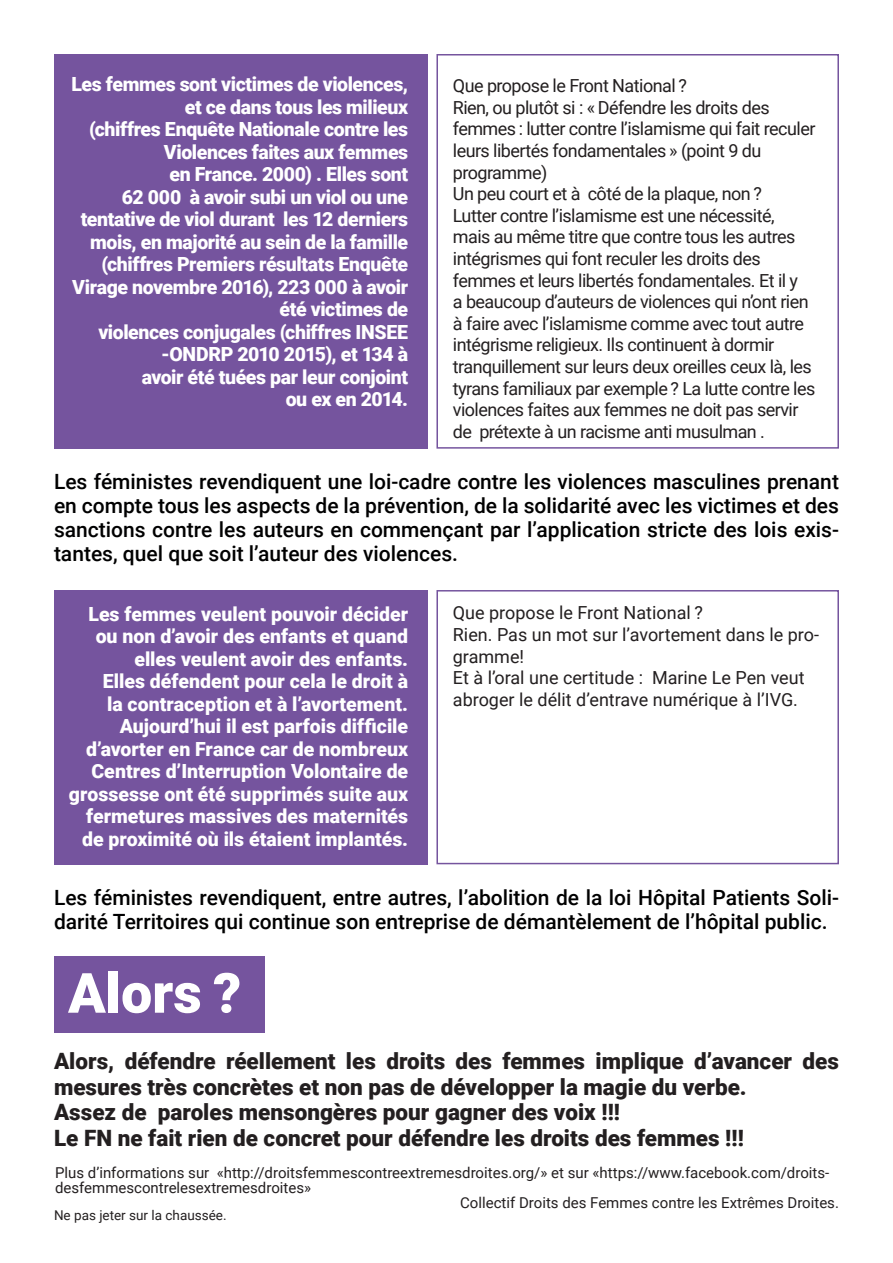
<style>
.page{position:relative;width:893px;height:1263px;background:#fff}
.page>*{position:absolute;margin:0;border:0;box-sizing:border-box;transform-origin:0 0}
.t1{font:900 55.5px "Roboto";color:#fff}
.t2{font:900 22.5px/25.5px "Roboto";color:#231f20}
.t3{font:500 21px/24px "Roboto";color:#000001;text-align:justify}
.t4{font:900 19.5px/22.5px "Roboto";letter-spacing:-.015em;color:#fff;text-align:right}
.t5{font:18px/21.6px "Roboto";letter-spacing:-.03em;color:#231f20}
.t6{font:18px/21.6px "Roboto";color:#231f20}
.t7{font:15px/15px "Roboto";color:#231f20}
.t8{font:13.5px "Roboto";color:#231f20}
</style>
<div class="page">
<div style="left:54px;top:957px;width:211px;height:76px;background:#75549e"></div>
<div style="left:436px;top:590px;width:403px;height:274px;border:2px solid #75549e"></div>
<div style="left:436px;top:54px;width:403px;height:395px;border:2px solid #75549e"></div>
<div style="left:54px;top:590px;width:373px;height:274px;background:#75549e"></div>
<div style="left:54px;top:54px;width:373px;height:395px;background:#75549e"></div>
<p class="t4" style="left:72px;top:72px;width:338px">Les femmes sont victimes de violences, et ce dans tous les milieux<br>(chiffres Enquête Nationale contre les<br>Violences faites aux femmes<br>en France. 2000) . Elles sont<br>62 000 à avoir subi un viol ou une tentative de viol durant les 12 derniers mois, en majorité au sein de la famille (chiffres Premiers résultats Enquête<br>Virage novembre 2016), 223 000 à avoir été victimes de<br>violences conjugales (chiffres INSEE -ONDRP 2010 2015), et 134 à<br>avoir été tuées par leur conjoint<br>ou ex en 2014.</p>
<p class="t5" style="left:453px;top:74px;width:364px">Que propose le Front National ?<br>Rien, ou plutôt si : « Défendre les droits des femmes : lutter contre l’islamisme qui fait reculer leurs libertés fondamentales » (point 9 du programme)<br>Un peu court et à côté de la plaque, non ?<br>Lutter contre l’islamisme est une nécessité, mais au même titre que contre tous les autres intégrismes qui font reculer les droits des femmes et leurs libertés fondamentales. Et il y<br>a beaucoup d’auteurs de violences qui n’ont rien à faire avec l’islamisme comme avec tout autre intégrisme religieux. Ils continuent à dormir tranquillement sur leurs deux oreilles ceux là, les tyrans familiaux par exemple ? La lutte contre les violences faites aux femmes ne doit pas servir de prétexte à un racisme anti musulman .</p>
<p class="t3" style="left:54px;top:469px;width:786px">Les féministes revendiquent une loi-cadre contre les violences masculines prenant en compte tous les aspects de la prévention, de la solidarité avec les victimes et des sanctions contre les auteurs en commençant par l’application stricte des lois exis&shy;tantes, quel que soit l’auteur des violences.</p>
<p class="t4" style="left:69px;top:602px;width:341px">Les femmes veulent pouvoir décider ou non d’avoir des enfants et quand elles veulent avoir des enfants.<br>Elles défendent pour cela le droit à<br>la contraception et à l’avortement.<br>Aujourd’hui il est parfois difficile d’avorter en France car de nombreux Centres d’Interruption Volontaire de grossesse ont été supprimés suite aux fermetures massives des maternités de proximité où ils étaient implantés.</p>
<p class="t6" style="left:453px;top:602px;width:368px">Que propose le Front National ?<br>Rien. Pas un mot sur l’avortement dans le pro&shy;gramme!<br>Et à l’oral une certitude : Marine Le Pen veut abroger le délit d’entrave numérique à l’IVG.</p>
<p class="t3" style="left:54px;top:884px;width:786px">Les féministes revendiquent, entre autres, l’abolition de la loi Hôpital Patients Soli&shy;darité Territoires qui continue son entreprise de démantèlement de l’hôpital public.</p>
<h1 class="t1" style="left:68px;top:954px;width:175px">Alors ?</h1>
<p class="t2" style="left:54px;top:1048px;width:786px">Alors, défendre réellement les droits des femmes implique d’avancer des mesures très concrètes et non pas de développer la magie du verbe.<br>Assez de paroles mensongères pour gagner des voix !!!<br>Le FN ne fait rien de concret pour défendre les droits des femmes !!!</p>
<p class="t7" style="left:55px;top:1164px;width:776px">Plus d’informations sur «http://droitsfemmescontreextremesdroites.org/» et sur «https://www.facebook.com/droits&shy;desfemmescontrelesextremesdroites»</p>
<p class="t8" style="left:54px;top:1206px;width:174px">Ne pas jeter sur la chaussée.</p>
<p class="t7" style="left:460px;top:1194px;width:380px">Collectif Droits des Femmes contre les Extrêmes Droites.</p>
</div>
